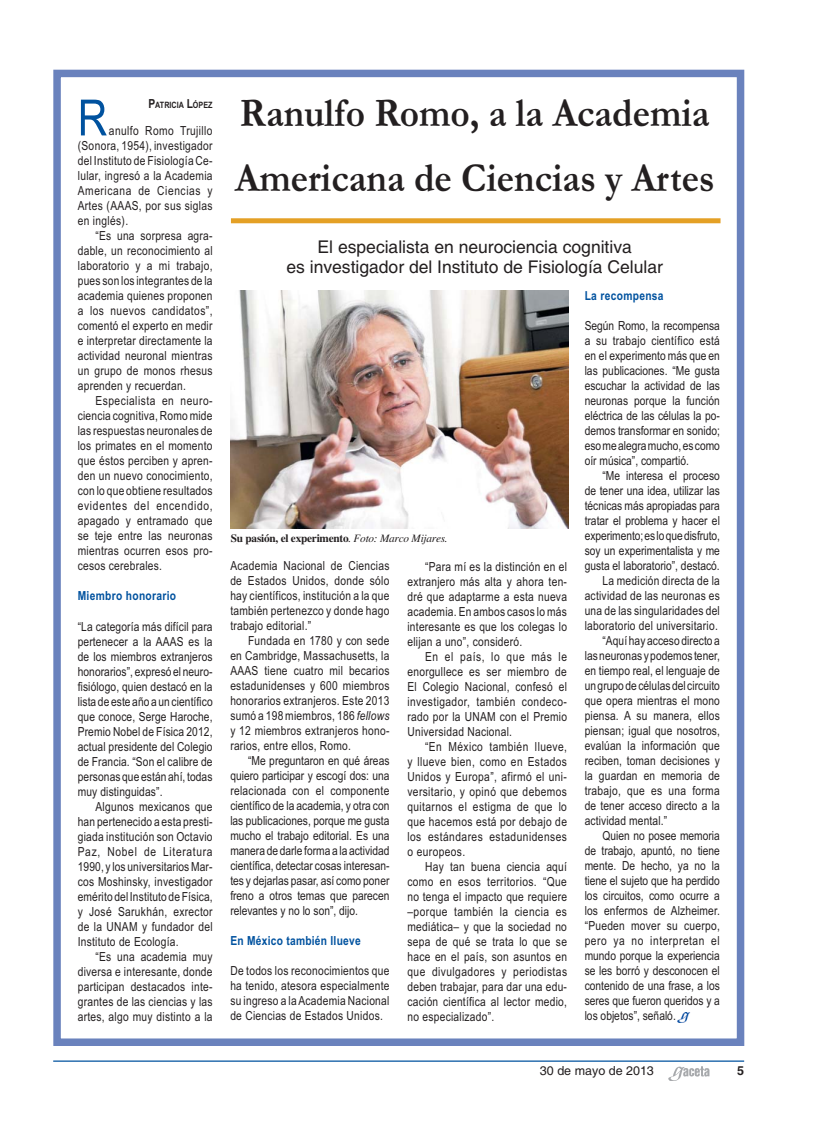
<style>
.page{position:relative;width:815px;height:1134px;background:#fff}
.page>*{position:absolute;margin:0;border:0;box-sizing:border-box;transform-origin:0 0}
.t1{font:50px "Arial Narrow";color:#00529f}
.t2{font:700 41.25px/65px "Garamond";color:#231f20;scale:.9 1}
.t3{font:17.5px/20px "Helvetica";color:#231f20;text-align:center}
.t4{font:12.5px/15px "Arial Narrow";letter-spacing:.015em;color:#231f20;text-align:justify}
.t5{font:700 12.5px "Arial Narrow";letter-spacing:.025em;color:#00529f}
.t6{font:12.5px "Arial Narrow";letter-spacing:-.005em;color:#231f20}
.t7{font:12.5px "Arial Narrow";letter-spacing:.04em;color:#231f20}
.t8{font:12.5px "Helvetica";color:#231f20}
.t9{font:700 12.5px "Helvetica";color:#231f20}
.t10{font:700 11.25px "Times";letter-spacing:-.02em;color:#231f20}
.t11{font:700 8.75px "Arial Narrow";color:#231f20}
.s1{font-size:12.5px}
.s2{font-weight:400;font-style:italic}
.s3{font-style:italic}
</style>
<div class="page">
<hr style="left:53px;top:1060px;width:691px;height:2px;background:#00529f">
<img style="left:669px;top:1066px;width:40px;height:15px">
<img style="left:677px;top:1013px;width:13px;height:9px">
<div style="left:231px;top:218px;width:490px;height:5px;background:#e4a025"></div>
<div style="left:53px;top:70px;width:691px;height:976px;border:8px solid #6a82bd"></div>
<img style="left:231px;top:291px;width:338px;height:237px">
<p class="t11" style="left:148px;top:100px;width:66px"><span class="s1">P</span>ATRICIA <span class="s1">L</span>ÓPEZ</p>
<h1 class="t1" style="left:78px;top:100px;width:31px">R</h1>
<p class="t4" style="left:78px;top:125px;width:136px;text-indent:31px">anulfo Romo Trujillo (Sonora, 1954), investigador del Instituto de Fisiología Ce&shy;lular, ingresó a la Academia Americana de Ciencias y Artes (AAAS, por sus siglas en inglés).</p>
<p class="t4" style="left:78px;top:230px;width:136px;text-indent:18px">“Es una sorpresa agra&shy;dable, un reconocimiento al laboratorio y a mi trabajo, pues son los integrantes de la academia quienes proponen a los nuevos candidatos”, comentó el experto en medir e interpretar directamente la actividad neuronal mientras un grupo de monos rhesus aprenden y recuerdan.</p>
<p class="t4" style="left:78px;top:395px;width:136px;text-indent:18px">Especialista en neuro&shy;ciencia cognitiva, Romo mide las respuestas neuronales de los primates en el momento que éstos perciben y apren&shy;den un nuevo conocimiento, con lo que obtiene resultados evidentes del encendido, apagado y entramado que se teje entre las neuronas mientras ocurren esos pro&shy;cesos cerebrales.</p>
<p class="t5" style="left:78px;top:591px;width:100px">Miembro honorario</p>
<p class="t4" style="left:78px;top:620px;width:136px">“La categoría más difícil para pertenecer a la AAAS es la de los miembros extranjeros honorarios”, expresó el neuro&shy;fisiólogo, quien destacó en la lista de este año a un científico que conoce, Serge Haroche, Premio Nobel de Física 2012, actual presidente del Colegio de Francia. “Son el calibre de personas que están ahí, todas muy distinguidas”.</p>
<p class="t4" style="left:78px;top:800px;width:136px;text-indent:18px">Algunos mexicanos que han pertenecido a esta presti&shy;giada institución son Octavio Paz, Nobel de Literatura 1990, y los universitarios Mar&shy;cos Moshinsky, investigador emérito del Instituto de Física, y José Sarukhán, exrector de la UNAM y fundador del Instituto de Ecología.</p>
<p class="t4" style="left:78px;top:950px;width:136px;text-indent:18px">“Es una academia muy diversa e interesante, donde participan destacados inte&shy;grantes de las ciencias y las artes, algo muy distinto a la</p>
<h2 class="t2" style="left:235px;top:84px;width:534px">Ranulfo Romo, a la Academia<br>Americana de Ciencias y Artes</h2>
<h3 class="t3" style="left:286px;top:238px;width:378px">El especialista en neurociencia cognitiva<br>es investigador del Instituto de Fisiología Celular</h3>
<p class="t10" style="left:231px;top:534px;width:218px">Su pasión, el experimento<span class="s2">. Foto: Marco Mijares.</span></p>
<p class="t4" style="left:230px;top:560px;width:161px">Academia Nacional de Ciencias de Estados Unidos, donde sólo hay científicos, institución a la que también pertenezco y donde hago trabajo editorial.”</p>
<p class="t4" style="left:230px;top:635px;width:161px;text-indent:18px">Fundada en 1780 y con sede en Cambridge, Massachusetts, la AAAS tiene cuatro mil becarios estadunidenses y 600 miembros honorarios extranjeros. Este 2013 sumó a 198 miembros, 186 <span class="s3">fellows </span>y 12 miembros extranjeros hono&shy;rarios, entre ellos, Romo.</p>
<p class="t4" style="left:230px;top:755px;width:161px;text-indent:18px">“Me preguntaron en qué áreas quiero participar y escogí dos: una relacionada con el componente científico de la academia, y otra con las publicaciones, porque me gusta mucho el trabajo editorial. Es una manera de darle forma a la actividad científica, detectar cosas interesan&shy;tes y dejarlas pasar, así como poner freno a otros temas que parecen relevantes y no lo son”, dijo.</p>
<p class="t5" style="left:230px;top:936px;width:132px">En México también llueve</p>
<p class="t4" style="left:230px;top:965px;width:161px">De todos los reconocimientos que ha tenido, atesora especialmente su ingreso a la Academia Nacional de Ciencias de Estados Unidos.</p>
<p class="t4" style="left:407px;top:560px;width:161px;text-indent:18px">“Para mí es la distinción en el extranjero más alta y ahora ten&shy;dré que adaptarme a esta nueva academia. En ambos casos lo más interesante es que los colegas lo elijan a uno”, consideró.</p>
<p class="t4" style="left:407px;top:650px;width:161px;text-indent:18px">En el país, lo que más le enorgullece es ser miembro de El Colegio Nacional, confesó el investigador, también condeco&shy;rado por la UNAM con el Premio Universidad Nacional.</p>
<p class="t4" style="left:407px;top:740px;width:161px;text-indent:18px">“En México también llueve, y llueve bien, como en Estados Unidos y Europa”, afirmó el uni&shy;versitario, y opinó que debemos quitarnos el estigma de que lo que hacemos está por debajo de los estándares estadunidenses o europeos.</p>
<p class="t4" style="left:407px;top:860px;width:161px;text-indent:18px">Hay tan buena ciencia aquí como en esos territorios. “Que no tenga el impacto que requiere –porque también la ciencia es mediática– y que la sociedad no sepa de qué se trata lo que se hace en el país, son asuntos en que divulgadores y periodistas deben trabajar, para dar una edu&shy;cación científica al lector medio, no especializado”.</p>
<p class="t5" style="left:585px;top:291px;width:80px">La recompensa</p>
<p class="t4" style="left:585px;top:320px;width:137px">Según Romo, la recompensa a su trabajo científico está en el experimento más que en las publicaciones. “Me gusta escuchar la actividad de las neuronas porque la función eléctrica de las células la po&shy;demos transformar en sonido; eso me alegra mucho, es como oír música”, compartió.</p>
<p class="t4" style="left:602px;top:470px;width:119px">“Me interesa el proceso</p>
<p class="t4" style="left:585px;top:485px;width:137px">de tener una idea, utilizar las</p>
<p class="t4" style="left:585px;top:500px;width:137px">técnicas más apropiadas para</p>
<p class="t4" style="left:585px;top:515px;width:137px">tratar el problema y hacer el</p>
<p class="t6" style="left:585px;top:531px;width:137px">experimento; es lo que disfruto,</p>
<p class="t4" style="left:585px;top:545px;width:137px">soy un experimentalista y me</p>
<p class="t4" style="left:585px;top:560px;width:137px">gusta el laboratorio”, destacó.</p>
<p class="t4" style="left:602px;top:575px;width:119px">La medición directa de la</p>
<p class="t4" style="left:585px;top:590px;width:137px">actividad de las neuronas es</p>
<p class="t4" style="left:585px;top:605px;width:137px">una de las singularidades del</p>
<p class="t4" style="left:585px;top:620px;width:135px">laboratorio del universitario.</p>
<p class="t4" style="left:602px;top:635px;width:119px">“Aquí hay acceso directo a</p>
<p class="t4" style="left:585px;top:650px;width:137px">las neuronas y podemos tener,</p>
<p class="t4" style="left:585px;top:665px;width:137px">en tiempo real, el lenguaje de</p>
<p class="t4" style="left:585px;top:680px;width:137px">un grupo de células del circuito</p>
<p class="t4" style="left:585px;top:695px;width:137px">que opera mientras el mono</p>
<p class="t4" style="left:585px;top:710px;width:137px">piensa. A su manera, ellos</p>
<p class="t4" style="left:585px;top:725px;width:137px">piensan; igual que nosotros,</p>
<p class="t4" style="left:585px;top:740px;width:137px">evalúan la información que</p>
<p class="t4" style="left:585px;top:755px;width:137px">reciben, toman decisiones y</p>
<p class="t4" style="left:585px;top:770px;width:137px">la guardan en memoria de</p>
<p class="t4" style="left:585px;top:785px;width:137px">trabajo, que es una forma</p>
<p class="t4" style="left:585px;top:800px;width:137px">de tener acceso directo a la</p>
<p class="t4" style="left:585px;top:815px;width:84px">actividad mental.”</p>
<p class="t4" style="left:602px;top:830px;width:119px">Quien no posee memoria</p>
<p class="t4" style="left:585px;top:845px;width:137px">de trabajo, apuntó, no tiene</p>
<p class="t4" style="left:585px;top:860px;width:137px">mente. De hecho, ya no la</p>
<p class="t4" style="left:585px;top:875px;width:137px">tiene el sujeto que ha perdido</p>
<p class="t4" style="left:585px;top:890px;width:137px">los circuitos, como ocurre a</p>
<p class="t4" style="left:585px;top:905px;width:137px">los enfermos de Alzheimer.</p>
<p class="t4" style="left:585px;top:920px;width:137px">“Pueden mover su cuerpo,</p>
<p class="t7" style="left:585px;top:936px;width:137px">pero ya no interpretan el</p>
<p class="t4" style="left:585px;top:950px;width:137px">mundo porque la experiencia</p>
<p class="t4" style="left:585px;top:965px;width:137px">se les borró y desconocen el</p>
<p class="t4" style="left:585px;top:980px;width:137px">contenido de una frase, a los</p>
<p class="t4" style="left:585px;top:995px;width:137px">seres que fueron queridos y a</p>
<p class="t4" style="left:585px;top:1010px;width:93px">los objetos”, señaló.</p>
<p class="t8" style="left:540px;top:1066px;width:115px">30 de mayo de 2013</p>
<p class="t9" style="left:737px;top:1066px;width:8px">5</p>
</div>
